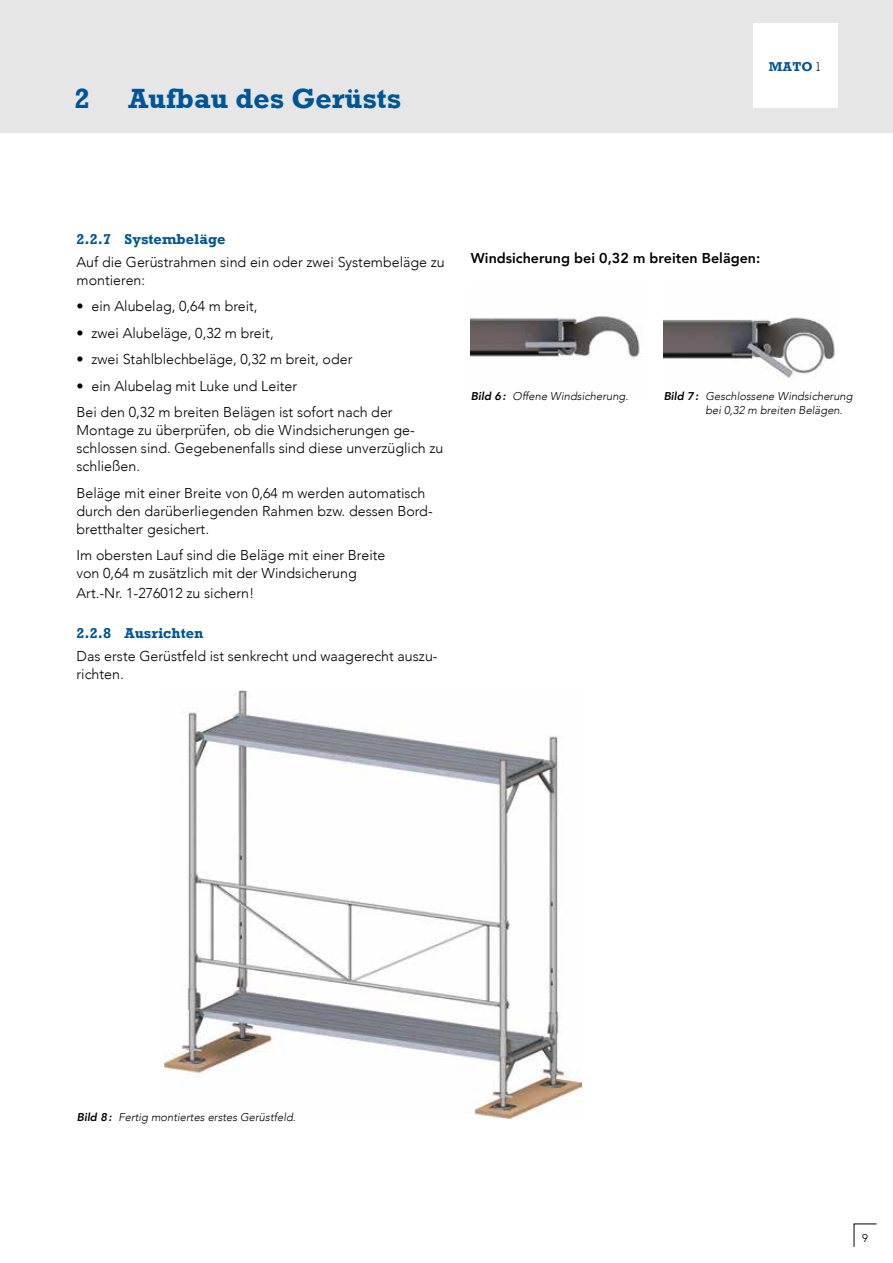
<style>
.page{position:relative;width:893px;height:1263px;background:#fff}
.page>*{position:absolute;margin:0;border:0;box-sizing:border-box;transform-origin:0 0}
.t1{font:700 28.5px "M Rockwell";color:#005596}
.t2{font:700 14.7px "M Rockwell";color:#005596}
.t3{font:300 14.25px/18px "Avenir";color:#000}
.t4{font:800 14.25px "Avenir";color:#000}
.t5{font:700 13.2px "M Rockwell";color:#005596}
.t6{font:italic 300 11.25px/13.5px "Avenir";color:#000}
.t7{font:300 11.25px "Avenir";color:#000}
.s1{font-weight:300;color:#000}
.s2{font-weight:800}
</style>
<div class="page">
<svg style="left:854px;top:1223px;width:23px;height:24px"></svg>
<div style="left:0;top:0;width:893px;height:132px;background:#e6e6e7"></div>
<img style="left:471px;top:316px;width:170px;height:44px">
<img style="left:664px;top:317px;width:171px;height:62px">
<img style="left:164px;top:690px;width:417px;height:428px">
<div style="left:753px;top:24px;width:85px;height:84px;background:#fff"></div>
<h1 class="t1" style="left:74px;top:82px;width:17px">2</h1>
<h1 class="t1" style="left:128px;top:82px;width:274px">Aufbau des Gerüsts</h1>
<p class="t5" style="left:769px;top:59px;width:54px">MATO <span class="s1">1</span></p>
<p class="t2" style="left:77px;top:231px;width:151px">2.2.7 Systembeläge</p>
<p class="t3" style="left:77px;top:253px;width:370px">Auf die Gerüstrahmen sind ein oder zwei Systembeläge zu montieren:</p>
<p class="t3" style="left:77px;top:297px;width:183px">• ein Alubelag, 0,64 m breit,</p>
<p class="t3" style="left:77px;top:324px;width:199px">• zwei Alubeläge, 0,32 m breit,</p>
<p class="t3" style="left:77px;top:350px;width:277px">• zwei Stahlblechbeläge, 0,32 m breit, oder</p>
<p class="t3" style="left:77px;top:372px;width:318px;line-height:26.5px">• ein Alubelag mit Luke und Leiter<br>Bei den 0,32 m breiten Belägen ist sofort nach der</p>
<p class="t3" style="left:77px;top:421px;width:368px">Montage zu überprüfen, ob die Windsicherungen ge&shy;schlossen sind. Gegebenenfalls sind diese unverzüglich zu schließen.</p>
<p class="t3" style="left:77px;top:484px;width:358px">Beläge mit einer Breite von 0,64 m werden automatisch durch den darüberliegenden Rahmen bzw. dessen Bord&shy;bretthalter gesichert.</p>
<p class="t3" style="left:77px;top:546px;width:310px">Im obersten Lauf sind die Beläge mit einer Breite von 0,64 m zusätzlich mit der Windsicherung</p>
<p class="t3" style="left:77px;top:584px;width:179px">Art.-Nr. 1-276012 zu sichern!</p>
<p class="t2" style="left:77px;top:625px;width:128px">2.2.8 Ausrichten</p>
<p class="t3" style="left:77px;top:647px;width:363px">Das erste Gerüstfeld ist senkrecht und waagerecht auszu&shy;richten.</p>
<p class="t4" style="left:471px;top:247px;width:291px">Windsicherung bei 0,32 m breiten Belägen:</p>
<p class="t6" style="left:471px;top:389px;width:159px"><span class="s2">Bild 6:</span> Offene Windsicherung.</p>
<p class="t6" style="left:705px;top:389px;width:149px;text-indent:-42px"><span class="s2">Bild 7:</span> Geschlossene Windsicherung bei 0,32 m breiten Belägen.</p>
<p class="t6" style="left:77px;top:1111px;width:221px"><span class="s2">Bild 8:</span> Fertig montiertes erstes Gerüstfeld.</p>
<p class="t7" style="left:862px;top:1231px;width:7px">9</p>
</div>
